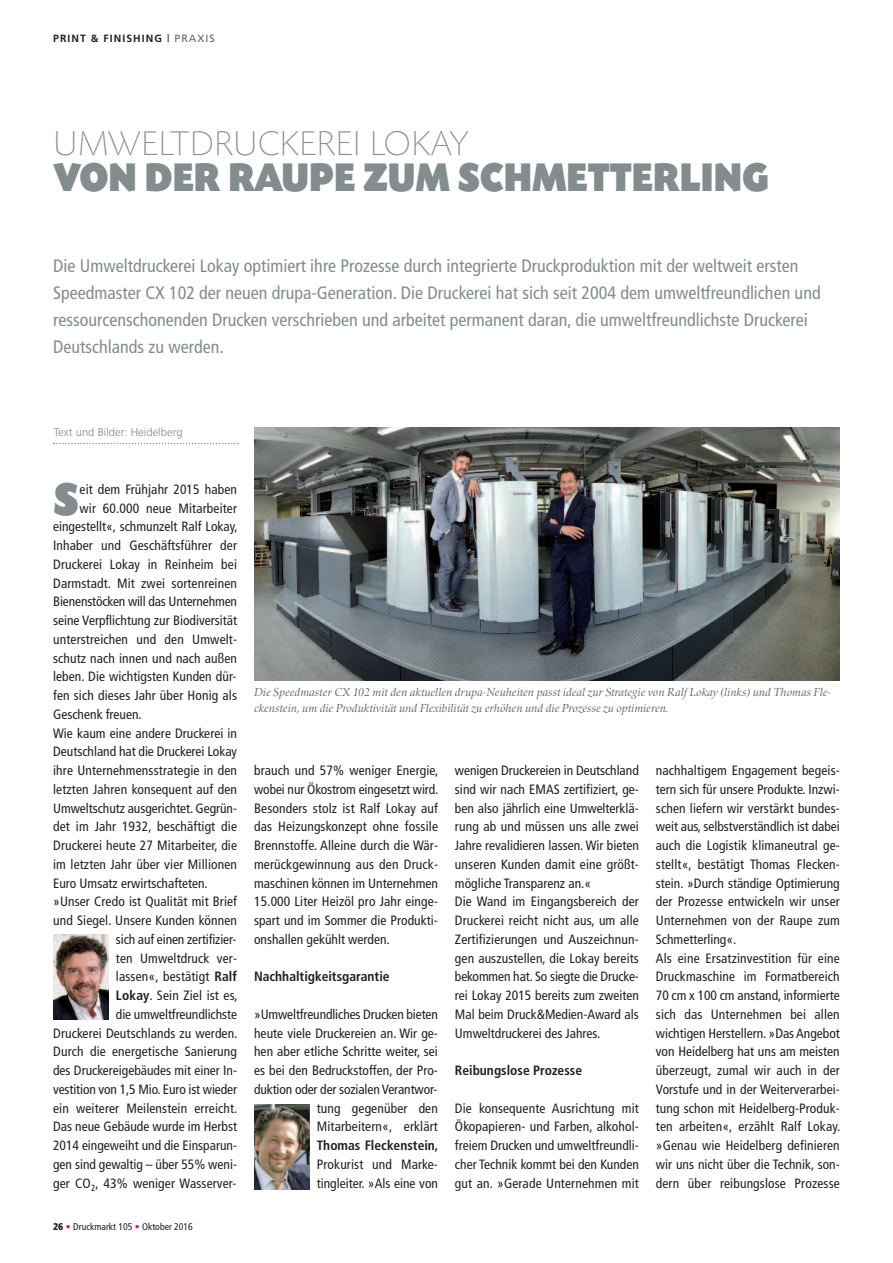
<style>
.page{position:relative;width:893px;height:1263px;background:#fff}
.page>*{position:absolute;margin:0;border:0;box-sizing:border-box;transform-origin:0 0}
.t1{font:48px "Today SB Ultra";color:#838c8e;scale:.9 1}
.t2{font:42px "Today SB Ultra";color:#838c8e;scale:.9 1}
.t3{font:300 expanded 36px "Today SB";color:#838c8e}
.t4{font:condensed 18px/27px "Frutiger LT Std";color:#838c8e}
.t5{font:condensed 13.5px/18.8px "Frutiger LT Std";letter-spacing:.005em;color:#231f20}
.t6{font:700 condensed 13.5px "Frutiger";color:#231f20}
.t7{font:italic 12px/15px "Zapf Renais SB";color:#60696a}
.t8{font:300 11.25px "Frutiger LT Std";color:#838c8e}
.t9{font:700 10.5px "Frutiger";letter-spacing:.1em;color:#231f20}
.t10{font:condensed 9.75px "Frutiger LT Std";color:#231f20}
.s1{font-weight:400}
.s2{font-weight:400;color:#60696a}
.s3{font-weight:700}
.s4{font-weight:900}
.s5{font-weight:700;color:#c61882}
.s6{color:#c61882}
</style>
<div class="page">
<svg style="left:53px;top:443px;width:186px;height:1px"></svg>
<img style="left:53px;top:935px;width:55px;height:85px">
<img style="left:254px;top:427px;width:586px;height:254px">
<img style="left:254px;top:1104px;width:55px;height:85px">
<p class="t9" style="left:53px;top:34px;width:163px">PRINT &amp; FINISHING <span class="s1">|</span> <span class="s2">PRAXIS</span></p>
<h3 class="t3" style="left:53px;top:122px;width:417px">UMWELTDRUCKEREI LOKAY</h3>
<h2 class="t2" style="left:53px;top:152px;width:797px">VON DER RAUPE ZUM SCHMETTERLING</h2>
<p class="t4" style="left:53px;top:254px;width:769px">Die Umweltdruckerei Lokay optimiert ihre Prozesse durch integrierte Druckproduktion mit der weltweit ersten Speedmaster CX 102 der neuen drupa-Generation. Die Druckerei hat sich seit 2004 dem umweltfreundlichen und ressourcenschonenden Drucken verschrieben und arbeitet permanent daran, die umweltfreundlichste Druckerei Deutschlands zu werden.</p>
<p class="t8" style="left:54px;top:427px;width:130px">Text und Bilder: Heidelberg</p>
<h1 class="t1" style="left:54px;top:471px;width:29px">S</h1>
<p class="t5" style="left:80px;top:481px;width:159px">eit dem Frühjahr 2015 haben</p>
<p class="t5" style="left:80px;top:500px;width:159px">wir 60.000 neue Mitarbeiter</p>
<p class="t5" style="left:53px;top:518px;width:186px">eingestellt«, schmunzelt Ralf Lokay,</p>
<p class="t5" style="left:53px;top:537px;width:185px">Inhaber und Geschäftsführer der</p>
<p class="t5" style="left:53px;top:556px;width:185px">Druckerei Lokay in Reinheim bei</p>
<p class="t5" style="left:53px;top:575px;width:185px">Darmstadt. Mit zwei sortenreinen</p>
<p class="t5" style="left:53px;top:593px;width:185px">Bienenstöcken will das Unternehmen</p>
<p class="t5" style="left:53px;top:612px;width:185px">seine Verpflichtung zur Biodiversität</p>
<p class="t5" style="left:53px;top:631px;width:185px">unterstreichen und den Umwelt-</p>
<p class="t5" style="left:53px;top:650px;width:185px">schutz nach innen und nach außen</p>
<p class="t5" style="left:53px;top:668px;width:185px">leben. Die wichtigsten Kunden dür-</p>
<p class="t5" style="left:53px;top:687px;width:185px">fen sich dieses Jahr über Honig als</p>
<p class="t5" style="left:53px;top:706px;width:90px">Geschenk freuen.</p>
<p class="t5" style="left:53px;top:725px;width:185px">Wie kaum eine andere Druckerei in</p>
<p class="t5" style="left:53px;top:743px;width:185px">Deutschland hat die Druckerei Lokay</p>
<p class="t5" style="left:53px;top:762px;width:185px">ihre Unternehmensstrategie in den</p>
<p class="t5" style="left:53px;top:781px;width:185px">letzten Jahren konsequent auf den</p>
<p class="t5" style="left:53px;top:800px;width:185px">Umweltschutz ausgerichtet. Gegrün-</p>
<p class="t5" style="left:53px;top:818px;width:185px">det im Jahr 1932, beschäftigt die</p>
<p class="t5" style="left:53px;top:837px;width:185px">Druckerei heute 27 Mitarbeiter, die</p>
<p class="t5" style="left:53px;top:856px;width:185px">im letzten Jahr über vier Millionen</p>
<p class="t5" style="left:53px;top:875px;width:156px">Euro Umsatz erwirtschafteten.</p>
<p class="t5" style="left:53px;top:893px;width:185px">»Unser Credo ist Qualität mit Brief</p>
<p class="t5" style="left:53px;top:912px;width:185px">und Siegel. Unsere Kunden können</p>
<p class="t5" style="left:116px;top:931px;width:122px">sich auf einen zertifizier-</p>
<p class="t5" style="left:116px;top:950px;width:123px">ten Umweltdruck ver-</p>
<p class="t5" style="left:116px;top:968px;width:123px">lassen«, bestätigt <span class="s3">Ralf</span></p>
<p class="t5" style="left:116px;top:987px;width:123px"><span class="s3">Lokay</span>. Sein Ziel ist es,</p>
<p class="t5" style="left:116px;top:1006px;width:123px">die umweltfreundlichste</p>
<p class="t5" style="left:53px;top:1025px;width:186px">Druckerei Deutschlands zu werden.</p>
<p class="t5" style="left:53px;top:1043px;width:185px">Durch die energetische Sanierung</p>
<p class="t5" style="left:53px;top:1062px;width:185px">des Druckereigebäudes mit einer In-</p>
<p class="t5" style="left:53px;top:1081px;width:185px">vestition von 1,5 Mio. Euro ist wieder</p>
<p class="t5" style="left:53px;top:1100px;width:186px">ein weiterer Meilenstein erreicht.</p>
<p class="t5" style="left:53px;top:1118px;width:185px">Das neue Gebäude wurde im Herbst</p>
<p class="t5" style="left:53px;top:1137px;width:185px">2014 eingeweiht und die Einsparun-</p>
<p class="t5" style="left:53px;top:1156px;width:185px">gen sind gewaltig – über 55% weni-</p>
<p class="t5" style="left:53px;top:1175px;width:185px">ger CO<sub>2</sub>, 43% weniger Wasserver-</p>
<p class="t10" style="left:53px;top:1222px;width:141px"><span class="s4">26</span> <span class="s5">•</span> Druckmarkt 105 <span class="s6">•</span> Oktober 2016</p>
<p class="t7" style="left:254px;top:685px;width:579px">Die Speedmaster CX 102 mit den aktuellen drupa-Neuheiten passt ideal zur Strategie von Ralf Lokay (links) und Thomas Fle&shy;ckenstein, um die Produktivität und Flexibilität zu erhöhen und die Prozesse zu optimieren.</p>
<p class="t5" style="left:254px;top:762px;width:186px;text-align:justify">brauch und 57% weniger Energie, wobei nur Ökostrom eingesetzt wird.<br>Besonders stolz ist Ralf Lokay auf das Heizungskonzept ohne fossile Brennstoffe. Alleine durch die Wär&shy;merückgewinnung aus den Druck&shy;maschinen können im Unternehmen 15.000 Liter Heizöl pro Jahr einge&shy;spart und im Sommer die Produkti&shy;onshallen gekühlt werden.</p>
<p class="t6" style="left:254px;top:971px;width:137px">Nachhaltigkeitsgarantie</p>
<p class="t5" style="left:254px;top:1006px;width:185px;text-align:right">»Umweltfreundliches Drucken bieten heute viele Druckereien an. Wir ge&shy;hen aber etliche Schritte weiter, sei es bei den Bedruckstoffen, der Pro&shy;duktion oder der sozialen Verantwor&shy;tung gegenüber den<br>Mitarbeitern«, erklärt</p>
<p class="t6" style="left:317px;top:1140px;width:123px">Thomas Fleckenstein,</p>
<p class="t5" style="left:317px;top:1156px;width:123px">Prokurist und Marke&shy;tingleiter. »Als eine von</p>
<p class="t5" style="left:455px;top:762px;width:185px">wenigen Druckereien in Deutschland sind wir nach EMAS zertifiziert, ge&shy;ben also jährlich eine Umwelterklä&shy;rung ab und müssen uns alle zwei Jahre revalidieren lassen. Wir bieten unseren Kunden damit eine größt&shy;mögliche Transparenz an.«<br>Die Wand im Eingangsbereich der Druckerei reicht nicht aus, um alle Zertifizierungen und Auszeichnun&shy;gen auszustellen, die Lokay bereits bekommen hat. So siegte die Drucke&shy;rei Lokay 2015 bereits zum zweiten Mal beim Druck&amp;Medien-Award als Umweltdruckerei des Jahres.</p>
<p class="t6" style="left:455px;top:1065px;width:129px">Reibungslose Prozesse</p>
<p class="t5" style="left:455px;top:1100px;width:185px;text-align:justify">Die konsequente Ausrichtung mit Ökopapieren- und Farben, alkohol&shy;freiem Drucken und umweltfreundli&shy;cher Technik kommt bei den Kunden gut an. »Gerade Unternehmen mit</p>
<p class="t5" style="left:656px;top:762px;width:186px">nachhaltigem Engagement begeis&shy;tern sich für unsere Produkte. Inzwi&shy;schen liefern wir verstärkt bundes&shy;weit aus, selbstverständlich ist dabei auch die Logistik klimaneutral ge&shy;stellt«, bestätigt Thomas Flecken&shy;stein. »Durch ständige Optimierung der Prozesse entwickeln wir unser Unternehmen von der Raupe zum Schmetterling«.<br>Als eine Ersatzinvestition für eine Druckmaschine im Formatbereich 70 cm x 100 cm anstand, informierte sich das Unternehmen bei allen wichtigen Herstellern. »Das Angebot von Heidelberg hat uns am meisten überzeugt, zumal wir auch in der Vorstufe und in der Weiterverarbei&shy;tung schon mit Heidelberg-Produk&shy;ten arbeiten«, erzählt Ralf Lokay. »Genau wie Heidelberg definieren wir uns nicht über die Technik, son&shy;dern über reibungslose Prozesse</p>
</div>
